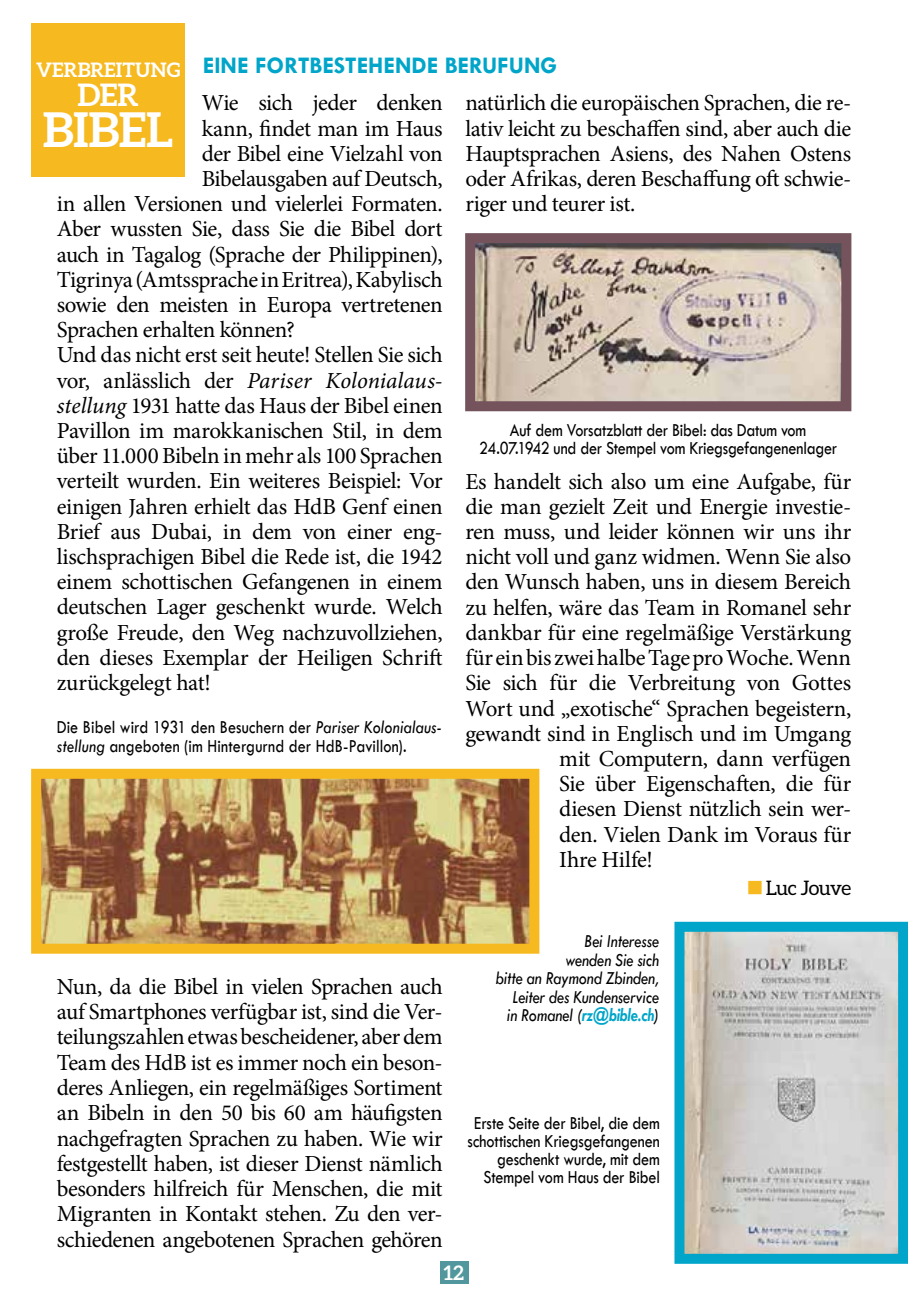
<style>
.page{position:relative;width:908px;height:1304px;background:#fff}
.page>*{position:absolute;margin:0;border:0;box-sizing:border-box;transform-origin:0 0}
.t1{font:700 48px "Aleo";letter-spacing:-.01em;color:#fff}
.t2{font:700 31px "Aleo";color:#fff}
.t3{font:700 24px "Tw Cen";color:#00a5c9}
.t4{font:23px/25.2px "Minion Pro";letter-spacing:-.02em;color:#000;text-align:justify}
.t5{font:italic 23px "Minion Pro";color:#000}
.t6{font:700 20px "Aleo";letter-spacing:.005em;color:#fff}
.t7{font:20px "Aleo";letter-spacing:-.03em;color:#000}
.t8{font:19px/18px "Tw Cen";letter-spacing:-.01em;color:#000;scale:.85 1}
.t9{font:italic 19px/18.6px "Tw Cen";letter-spacing:-.005em;color:#000;text-align:right;scale:.85 1}
.s1{font-style:normal}
.s2{font-style:italic}
.s3{color:#f7b920}
.s4{font-weight:700;color:#00a5c9}
</style>
<div class="page">
<div style="left:440px;top:1261px;width:28px;height:23px;background:#52979d"></div>
<div style="left:31px;top:24px;width:154px;height:153px;background:#f7b920"></div>
<img style="left:42px;top:780px;width:486px;height:163px">
<div style="left:31px;top:769px;width:508px;height:185px;border:10px solid #f7b920"></div>
<img style="left:476px;top:244px;width:364px;height:156px">
<div style="left:465px;top:233px;width:386px;height:178px;border:10px solid #74535c"></div>
<img style="left:685px;top:933px;width:211px;height:320px">
<div style="left:674px;top:922px;width:233px;height:342px;border:10px solid #00a5c9"></div>
<p class="t3" style="left:203px;top:51px;width:355px">EINE FORTBESTEHENDE BERUFUNG</p>
<p class="t6" style="left:36px;top:58px;width:145px">VERBREITUNG</p>
<h2 class="t2" style="left:77px;top:77px;width:63px">DER</h2>
<h1 class="t1" style="left:43px;top:102px;width:132px">BIBEL</h1>
<p class="t4" style="left:202px;top:90px;width:242px">Wie sich jeder denken</p>
<p class="t4" style="left:202px;top:116px;width:242px">kann, findet man im Haus</p>
<p class="t4" style="left:202px;top:141px;width:242px">der Bibel eine Vielzahl von</p>
<p class="t4" style="left:202px;top:166px;width:242px">Bibelausgaben auf Deutsch,</p>
<p class="t4" style="left:57px;top:191px;width:387px">in allen Versionen und vielerlei Formaten.</p>
<p class="t4" style="left:57px;top:217px;width:387px">Aber wussten Sie, dass Sie die Bibel dort</p>
<p class="t4" style="left:57px;top:242px;width:387px">auch in Tagalog (Sprache der Philippinen),</p>
<p class="t4" style="left:57px;top:267px;width:387px">Tigrinya (Amtssprache in Eritrea), Kabylisch</p>
<p class="t4" style="left:57px;top:292px;width:387px">sowie den meisten in Europa vertretenen</p>
<p class="t4" style="left:57px;top:317px;width:239px">Sprachen erhalten können?</p>
<p class="t4" style="left:57px;top:343px;width:387px">Und das nicht erst seit heute! Stellen Sie sich</p>
<p class="t5" style="left:57px;top:365px;width:385px"><span class="s1">vor, anlässlich der</span> Pariser Kolonialaus-</p>
<p class="t4" style="left:57px;top:393px;width:387px"><span class="s2">stellung</span> 1931 hatte das Haus der Bibel einen</p>
<p class="t4" style="left:57px;top:418px;width:387px">Pavillon im marokkanischen Stil, in dem</p>
<p class="t4" style="left:57px;top:443px;width:387px">über 11.000 Bibeln in mehr als 100 Sprachen</p>
<p class="t4" style="left:57px;top:469px;width:387px">verteilt wurden. Ein weiteres Beispiel: Vor</p>
<p class="t4" style="left:57px;top:494px;width:387px">einigen Jahren erhielt das HdB Genf einen</p>
<p class="t4" style="left:57px;top:519px;width:387px">Brief aus Dubai, in dem von einer eng-</p>
<p class="t4" style="left:57px;top:544px;width:387px">lischsprachigen Bibel die Rede ist, die 1942</p>
<p class="t4" style="left:57px;top:569px;width:387px">einem schottischen Gefangenen in einem</p>
<p class="t4" style="left:57px;top:595px;width:387px">deutschen Lager geschenkt wurde. Welch</p>
<p class="t4" style="left:57px;top:620px;width:387px">große Freude, den Weg nachzuvollziehen,</p>
<p class="t4" style="left:57px;top:645px;width:387px">den dieses Exemplar der Heiligen Schrift</p>
<p class="t4" style="left:57px;top:670px;width:155px">zurückgelegt hat!</p>
<p class="t4" style="left:465px;top:91px;width:387px">natürlich die europäischen Sprachen, die re&shy;lativ leicht zu beschaffen sind, aber auch die Hauptsprachen Asiens, des Nahen Ostens oder Afrikas, deren Beschaffung oft schwie&shy;riger und teurer ist.</p>
<p class="t8" style="left:479px;top:420px;width:422px;line-height:18.6px;text-align:center">Auf dem Vorsatzblatt der Bibel: das Datum vom<br>24.07.1942 und der Stempel vom Kriegsgefangenenlager</p>
<p class="t4" style="left:465px;top:469px;width:387px">Es handelt sich also um eine Aufgabe, für</p>
<p class="t4" style="left:465px;top:494px;width:387px">die man gezielt Zeit und Energie investie-</p>
<p class="t4" style="left:465px;top:519px;width:387px">ren muss, und leider können wir uns ihr</p>
<p class="t4" style="left:465px;top:544px;width:387px">nicht voll und ganz widmen. Wenn Sie also</p>
<p class="t4" style="left:465px;top:570px;width:387px">den Wunsch haben, uns in diesem Bereich</p>
<p class="t4" style="left:465px;top:595px;width:387px">zu helfen, wäre das Team in Romanel sehr</p>
<p class="t4" style="left:465px;top:620px;width:387px">dankbar für eine regelmäßige Verstärkung</p>
<p class="t4" style="left:465px;top:645px;width:387px">für ein bis zwei halbe Tage pro Woche. Wenn</p>
<p class="t4" style="left:465px;top:670px;width:387px">Sie sich für die Verbreitung von Gottes</p>
<p class="t4" style="left:465px;top:696px;width:387px">Wort und „exotische“ Sprachen begeistern,</p>
<p class="t4" style="left:465px;top:721px;width:387px">gewandt sind in Englisch und im Umgang</p>
<p class="t4" style="left:559px;top:746px;width:293px">mit Computern, dann verfügen</p>
<p class="t4" style="left:559px;top:771px;width:293px">Sie über Eigenschaften, die für</p>
<p class="t4" style="left:559px;top:796px;width:293px">diesen Dienst nützlich sein wer-</p>
<p class="t4" style="left:559px;top:822px;width:293px">den. Vielen Dank im Voraus für</p>
<p class="t4" style="left:559px;top:847px;width:95px">Ihre Hilfe!</p>
<p class="t7" style="left:746px;top:877px;width:106px"><span class="s3">■</span>Luc Jouve</p>
<p class="t8" style="left:57px;top:718px;width:454px;line-height:18.6px">Die Bibel wird 1931 den Besuchern der <span class="s2">Pariser Kolonialaus&shy;stellung</span> angeboten (im Hintergurnd der HdB-Pavillon).</p>
<p class="t4" style="left:57px;top:974px;width:387px">Nun, da die Bibel in vielen Sprachen auch auf Smartphones verfügbar ist, sind die Ver&shy;teilungszahlen etwas bescheidener, aber dem Team des HdB ist es immer noch ein beson&shy;deres Anliegen, ein regelmäßiges Sortiment an Bibeln in den 50 bis 60 am häufigsten nachgefragten Sprachen zu haben. Wie wir festgestellt haben, ist dieser Dienst nämlich besonders hilfreich für Menschen, die mit Migranten in Kontakt stehen. Zu den ver&shy;schiedenen angebotenen Sprachen gehören</p>
<p class="t9" style="left:495px;top:932px;width:193px">Bei Interesse<br>wenden Sie sich<br>bitte an Raymond Zbinden,<br>Leiter des Kundenservice<br>in Romanel (<span class="s4">rz@bible.ch</span>)</p>
<p class="t8" style="left:467px;top:1114px;width:228px;text-align:right">Erste Seite der Bibel, die dem schottischen Kriegsgefangenen geschenkt wurde, mit dem<br>Stempel vom Haus der Bibel</p>
<p class="t6" style="left:443px;top:1261px;width:22px">12</p>
</div>
